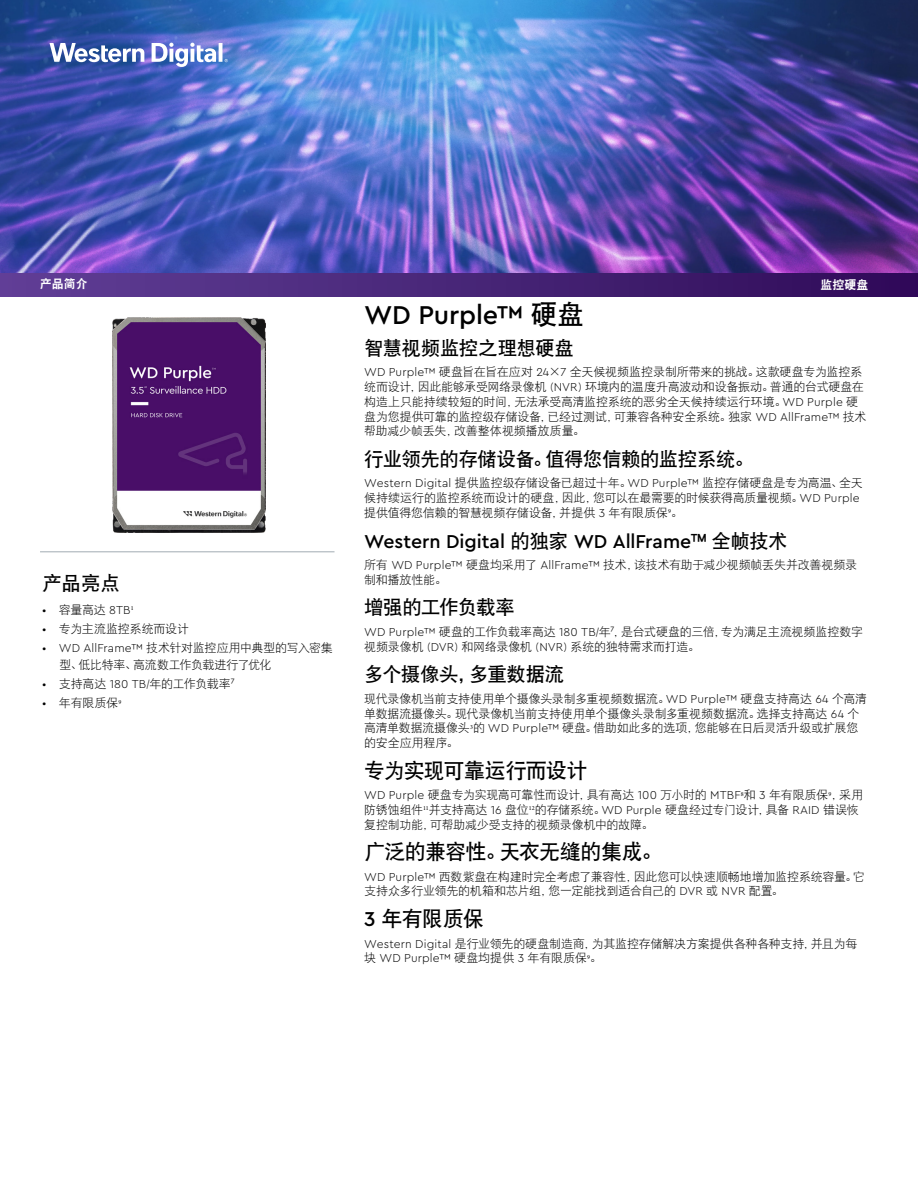
<style>
.page{position:relative;width:918px;height:1188px;background:#fff}
.page>*{position:absolute;margin:0;border:0;box-sizing:border-box;transform-origin:0 0}
.t1{font:500 27px "Cera PRO";letter-spacing:-.005em;color:#000}
.t2{font:21px "DFP Hei W7";letter-spacing:-.03em;color:#000}
.t3{font:19.5px "DFP Hei W7";letter-spacing:-.025em;color:#000}
.t4{font:500 19.5px "Cera PRO";letter-spacing:-.005em;color:#000}
.t5{font:12px/14.7px "DFP Hei W3";letter-spacing:-.02em;color:#000}
.t6{font:300 12px "Cera PRO";color:#000}
.t7{font:12px "DFP Hei W9";color:#fff}
.s1{font-family:"DFP Hei W7";font-weight:400}
.s2{font-family:"Cera PRO";font-weight:300}
.s3{font-family:"Cera PRO";font-weight:500}
.s4{font-family:"DFP Hei W3";font-weight:400}
</style>
<div class="page">
<hr style="left:40px;top:551px;width:295px;height:1px;background:#a1abb2">
<img style="left:0;top:0;width:918px;height:273px">
<svg style="left:49px;top:43px;width:95px;height:19px"></svg>
<svg style="left:152px;top:43px;width:76px;height:24px"></svg>
<div style="left:0;top:273px;width:918px;height:24px;background:linear-gradient(to right,#614097,#2f0b58)"></div>
<img style="left:112px;top:317px;width:153px;height:216px">
<p class="t7" style="left:40px;top:277px;width:49px">产品简介</p>
<p class="t7" style="left:820px;top:278px;width:49px">监控硬盘</p>
<h1 class="t1" style="left:364px;top:297px;width:222px">WD Purple™ <span class="s1">硬盘</span></h1>
<h3 class="t3" style="left:364px;top:337px;width:211px">智慧视频监控之理想硬盘</h3>
<p class="t5" style="left:364px;top:365px;width:504px"><span class="s2">WD Purple™</span> 硬盘旨在旨在应对 <span class="s2">24</span>×<span class="s2">7</span> 全天候视频监控录制所带来的挑战。这款硬盘专为监控系统而设计，因此能够承受网络录像机 (<span class="s2">NVR</span>) 环境内的温度升高波动和设备振动。普通的台式硬盘在构造上只能持续较短的时间，无法承受高清监控系统的恶劣全天候持续运行环境。<span class="s2">WD Purple</span> 硬盘为您提供可靠的监控级存储设备，已经过测试，可兼容各种安全系统。独家 <span class="s2">WD AllFrame™</span> 技术帮助减少帧丢失，改善整体视频播放质量。</p>
<h3 class="t3" style="left:364px;top:448px;width:391px">行业领先的存储设备。值得您信赖的监控系统。</h3>
<p class="t5" style="left:364px;top:476px;width:500px"><span class="s2">Western Digital</span> 提供监控级存储设备已超过十年。<span class="s2">WD Purple™</span> 监控存储硬盘是专为高温、全天候持续运行的监控系统而设计的硬盘，因此，您可以在最需要的时候获得高质量视频。<span class="s2">WD Purple</span>提供值得您信赖的智慧视频存储设备，并提供 <span class="s2">3</span> 年有限质保<sup>9</sup>。</p>
<h3 class="t4" style="left:364px;top:528px;width:425px">Western Digital <span class="s1">的独家</span> WD AllFrame<span class="s1">™ 全帧技术</span></h3>
<p class="t5" style="left:364px;top:557px;width:494px">所有 <span class="s2">WD Purple™</span> 硬盘均采用了 <span class="s2">AllFrame™</span> 技术，该技术有助于减少视频帧丢失并改善视频录制和播放性能。</p>
<h3 class="t3" style="left:364px;top:597px;width:152px">增强的工作负载率</h3>
<p class="t5" style="left:364px;top:624px;width:501px"><span class="s2">WD Purple™</span> 硬盘的工作负载率高达 <span class="s2">180 TB</span>/年<span class="s2">⁷</span>，是台式硬盘的三倍，专为满足主流视频监控数字视频录像机 (<span class="s2">DVR</span>) 和网络录像机 (<span class="s2">NVR</span>) 系统的独特需求而打造。</p>
<h3 class="t3" style="left:364px;top:664px;width:202px">多个摄像头，多重数据流</h3>
<p class="t5" style="left:364px;top:691px;width:504px">现代录像机当前支持使用单个摄像头录制多重视频数据流。<span class="s2">WD Purple™</span> 硬盘支持高达 <span class="s2">64</span> 个高清单数据流摄像头。现代录像机当前支持使用单个摄像头录制多重视频数据流。选择支持高达 <span class="s2">64</span> 个高清单数据流摄像头<sup>3</sup>的 <span class="s2">WD Purple™</span> 硬盘。借助如此多的选项，您能够在日后灵活升级或扩展您的安全应用程序。</p>
<h2 class="t2" style="left:364px;top:759px;width:225px">专为实现可靠运行而设计</h2>
<p class="t5" style="left:364px;top:787px;width:500px"><span class="s2">WD Purple</span> 硬盘专为实现高可靠性而设计，具有高达 <span class="s2">100</span> 万小时的 <span class="s2">MTBF</span><sup>8</sup>和 <span class="s2">3</span> 年有限质保<sup>9</sup>，采用防锈蚀组件<sup>11</sup>并支持高达 <span class="s2">16</span> 盘位<sup>12</sup>的存储系统。<span class="s2">WD Purple</span> 硬盘经过专门设计，具备 <span class="s2">RAID</span> 错误恢复控制功能，可帮助减少受支持的视频录像机中的故障。</p>
<h2 class="t2" style="left:364px;top:840px;width:300px">广泛的兼容性。天衣无缝的集成。</h2>
<p class="t5" style="left:364px;top:869px;width:502px"><span class="s2">WD Purple™</span> 西数紫盘在构建时完全考虑了兼容性，因此您可以快速顺畅地增加监控系统容量。它支持众多行业领先的机箱和芯片组，您一定能找到适合自己的 <span class="s2">DVR</span> 或 <span class="s2">NVR</span> 配置。</p>
<h2 class="t2" style="left:364px;top:907px;width:121px"><span class="s3">3</span> 年有限质保</h2>
<p class="t5" style="left:364px;top:936px;width:495px"><span class="s2">Western Digital</span> 是行业领先的硬盘制造商，为其监控存储解决方案提供各种各种支持，并且为每块 <span class="s2">WD Purple™</span> 硬盘均提供 <span class="s2">3</span> 年有限质保<sup>9</sup>。</p>
<h3 class="t3" style="left:42px;top:573px;width:80px">产品亮点</h3>
<p class="t6" style="left:42px;top:602px;width:93px">• <span class="s4">容量高达</span> 8TB<sup>1</sup></p>
<p class="t5" style="left:42px;top:621px;width:149px"><span class="s2">•</span> 专为主流监控系统而设计</p>
<p class="t5" style="left:60px;top:639px;width:275px;line-height:16.5px;text-indent:-17px"><span class="s2">• WD AllFrame™</span> 技术针对监控应用中典型的写入密集型、低比特率、高流数工作负载进行了优化</p>
<p class="t5" style="left:42px;top:676px;width:194px"><span class="s2">•</span> 支持高达 <span class="s2">180 TB</span>/年的工作负载率<span class="s2">⁷</span></p>
<p class="t5" style="left:42px;top:695px;width:81px"><span class="s2">•</span> 年有限质保<sup>9</sup></p>
</div>
